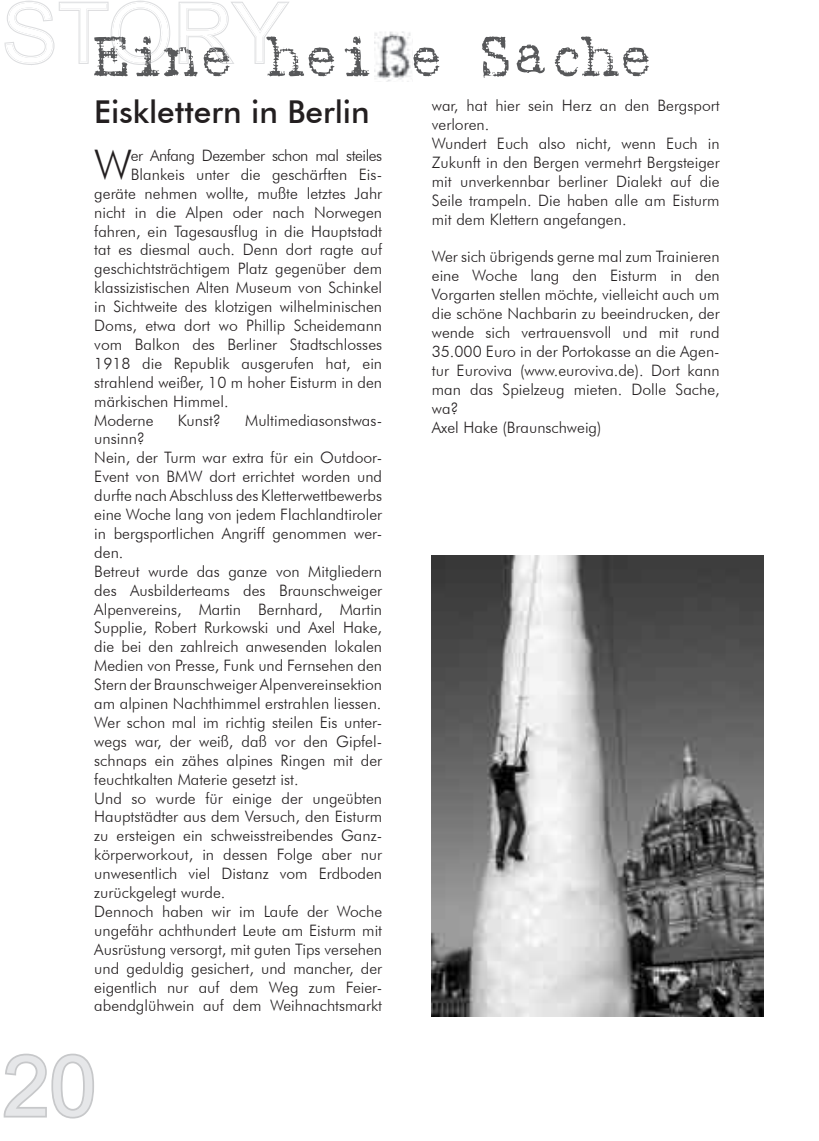
<style>
.page{position:relative;width:819px;height:1141px;background:#fff}
.page>*{position:absolute;margin:0;border:0;box-sizing:border-box;transform-origin:0 0}
.t1{font:84px "Arial";color:#e6e7e9}
.t2{font:57.75px "Harting";color:#57585a}
.t3{font:300 42.18px "Futura BT";color:#231f20}
.t4{font:500 31.5px "Futura BT";color:#231f20}
.t5{font:300 15.75px/18.9px "Futura BT";color:#231f20}
.t6{font:300 15.75px "Futura BT";letter-spacing:-.03em;color:#231f20}
</style>
<div class="page">
<svg style="left:5px;top:1px;width:284px;height:64px"></svg>
<img style="left:374px;top:32px;width:37px;height:50px">
<img style="left:374px;top:36px;width:39px;height:42px">
<img style="left:432px;top:555px;width:331px;height:462px">
<svg style="left:3px;top:1053px;width:91px;height:66px"></svg>
<h2 class="t2" style="left:94px;top:31px;width:560px">Eine hei e Sache</h2>
<h3 class="t4" style="left:94px;top:93px;width:277px">Eisklettern in Berlin</h3>
<h3 class="t3" style="left:94px;top:139px;width:39px">W</h3>
<p class="t6" style="left:131px;top:146px;width:253px">er Anfang Dezember schon mal steiles</p>
<p class="t5" style="left:131px;top:165px;width:253px">Blankeis unter die geschärften Eis-</p>
<p class="t5" style="left:94px;top:184px;width:289px">geräte nehmen wollte, mußte letztes Jahr</p>
<p class="t5" style="left:94px;top:202px;width:289px">nicht in die Alpen oder nach Norwegen</p>
<p class="t5" style="left:94px;top:221px;width:289px">fahren, ein Tagesausflug in die Hauptstadt</p>
<p class="t5" style="left:94px;top:240px;width:289px">tat es diesmal auch. Denn dort ragte auf</p>
<p class="t5" style="left:94px;top:259px;width:289px">geschichtsträchtigem Platz gegenüber dem</p>
<p class="t5" style="left:94px;top:278px;width:289px">klassizistischen Alten Museum von Schinkel</p>
<p class="t5" style="left:94px;top:297px;width:289px">in Sichtweite des klotzigen wilhelminischen</p>
<p class="t5" style="left:94px;top:316px;width:289px">Doms, etwa dort wo Phillip Scheidemann</p>
<p class="t5" style="left:94px;top:335px;width:289px">vom Balkon des Berliner Stadtschlosses</p>
<p class="t5" style="left:94px;top:354px;width:289px">1918 die Republik ausgerufen hat, ein</p>
<p class="t5" style="left:94px;top:373px;width:289px">strahlend weißer, 10 m hoher Eisturm in den</p>
<p class="t5" style="left:94px;top:391px;width:136px">märkischen Himmel.</p>
<p class="t5" style="left:94px;top:410px;width:61px">Moderne</p>
<p class="t5" style="left:178px;top:410px;width:45px">Kunst?</p>
<p class="t5" style="left:245px;top:410px;width:138px">Multimediasonstwas-</p>
<p class="t5" style="left:94px;top:429px;width:289px">unsinn?<br>Nein, der Turm war extra für ein Outdoor-Event von BMW dort errichtet worden und durfte nach Abschluss des Kletterwettbewerbs eine Woche lang von jedem Flachlandtiroler in bergsportlichen Angriff genommen wer&shy;den.<br>Betreut wurde das ganze von Mitgliedern des Ausbilderteams des Braunschweiger Alpenvereins, Martin Bernhard, Martin Supplie, Robert Rurkowski und Axel Hake, die bei den zahlreich anwesenden lokalen Medien von Presse, Funk und Fernsehen den Stern der Braunschweiger Alpenvereinsektion am alpinen Nachthimmel erstrahlen liessen.<br>Wer schon mal im richtig steilen Eis unter&shy;wegs war, der weiß, daß vor den Gipfel&shy;schnaps ein zähes alpines Ringen mit der feuchtkalten Materie gesetzt ist.<br>Und so wurde für einige der ungeübten Hauptstädter aus dem Versuch, den Eisturm zu ersteigen ein schweisstreibendes Ganz&shy;körperworkout, in dessen Folge aber nur unwesentlich viel Distanz vom Erdboden zurückgelegt wurde.<br>Dennoch haben wir im Laufe der Woche ungefähr achthundert Leute am Eisturm mit Ausrüstung versorgt, mit guten Tips versehen und geduldig gesichert, und mancher, der eigentlich nur auf dem Weg zum Feier&shy;abendglühwein auf dem Weihnachtsmarkt</p>
<h1 class="t1" style="left:3px;top:1031px;width:95px">20</h1>
<p class="t5" style="left:432px;top:96px;width:289px">war, hat hier sein Herz an den Bergsport verloren.<br>Wundert Euch also nicht, wenn Euch in Zukunft in den Bergen vermehrt Bergsteiger mit unverkennbar berliner Dialekt auf die Seile trampeln. Die haben alle am Eisturm mit dem Klettern angefangen.</p>
<p class="t5" style="left:432px;top:247px;width:289px">Wer sich übrigends gerne mal zum Trainieren eine Woche lang den Eisturm in den Vorgarten stellen möchte, vielleicht auch um die schöne Nachbarin zu beeindrucken, der wende sich vertrauensvoll und mit rund 35.000 Euro in der Portokasse an die Agen&shy;tur Euroviva (www.euroviva.de). Dort kann man das Spielzeug mieten. Dolle Sache, wa?<br>Axel Hake (Braunschweig)</p>
</div>
